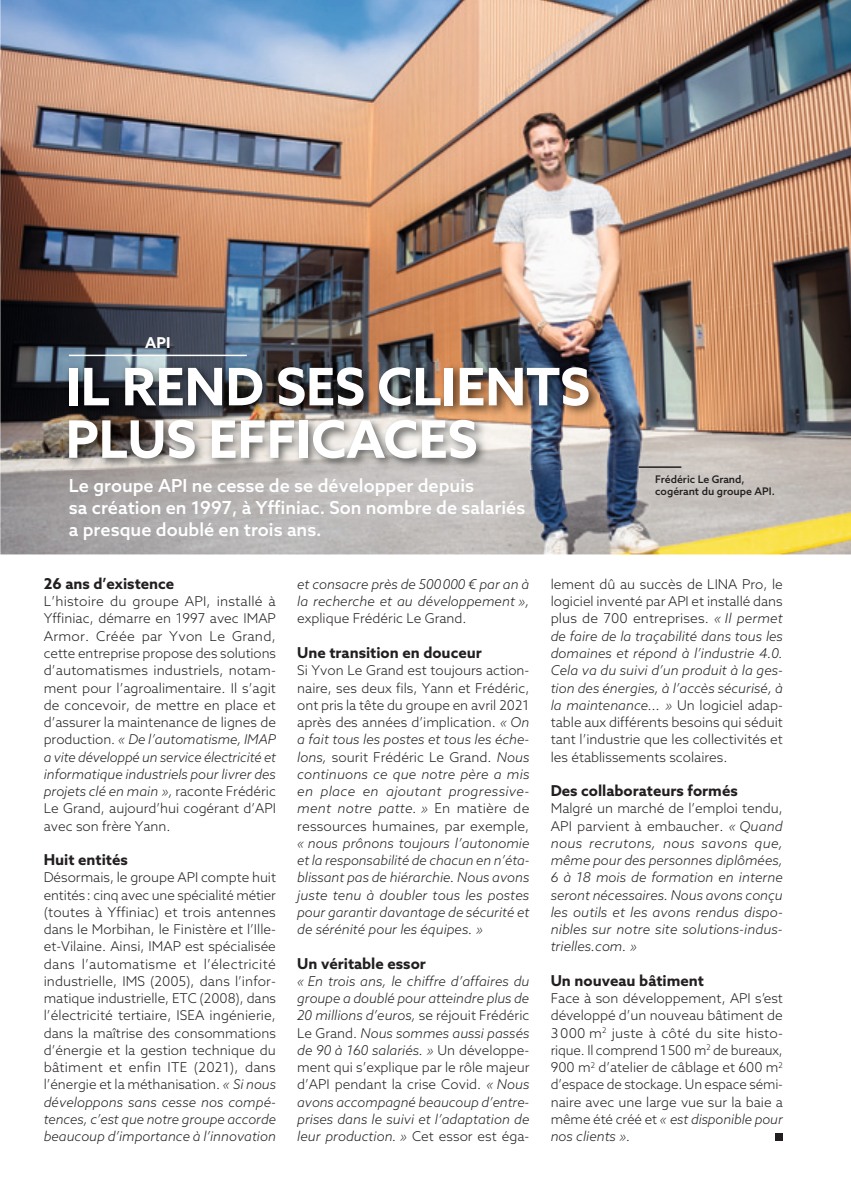
<style>
.page{position:relative;width:851px;height:1191px;background:#fff}
.page>*{position:absolute;margin:0;border:0;box-sizing:border-box;transform-origin:0 0}
.t1{font:700 51.75px/52.5px "Azo Sans";color:#fff}
.t2{font:500 18px/21.6px "Azo Sans";color:#fff}
.t3{font:700 15px "Azo Sans";color:#231f20}
.t4{font:700 15px "Azo Sans";color:#fff}
.t5{font:300 13.5px/17.2px "Azo Sans";color:#231f20;text-align:justify}
.t6{font:italic 300 13.5px/17.2px "Azo Sans";color:#231f20;text-align:justify}
.t7{font:500 10.5px/12.6px "Azo Sans";color:#231f20}
.s1{font-style:italic}
.s2{font-style:normal}
</style>
<div class="page">
<img style="left:0;top:0;width:850px;height:554px">
<hr style="left:638px;top:466px;width:43px;height:2px;background:#231f20">
<div style="left:775px;top:1133px;width:7px;height:8px;background:#231f20"></div>
<img style="left:64px;top:362px;width:535px;height:107px">
<hr style="left:69px;top:355px;width:178px;height:1px;background:#fff">
<p class="t4" style="left:145px;top:336px;width:27px">API</p>
<h1 class="t1" style="left:66px;top:364px;width:525px">IL REND SES CLIENTS<br>PLUS EFFICACES</h1>
<h2 class="t2" style="left:69px;top:476px;width:458px">Le groupe API ne cesse de se développer depuis<br>sa création en 1997, à Yffiniac. Son nombre de salariés a presque doublé en trois ans.</h2>
<p class="t7" style="left:655px;top:473px;width:121px">Frédéric Le Grand, cogérant du groupe API.</p>
<p class="t3" style="left:44px;top:577px;width:132px">26 ans d’existence</p>
<p class="t5" style="left:44px;top:594px;width:234px">L’histoire du groupe API, installé à Yffiniac, démarre en 1997 avec IMAP Armor. Créée par Yvon Le Grand, cette entreprise propose des solutions d’automatismes industriels, notam&shy;ment pour l’agroalimentaire. Il s’agit de concevoir, de mettre en place et d’assurer la maintenance de lignes de production. <span class="s1">« De l’automatisme, IMAP a vite développé un service électricité et informatique industriels pour livrer des projets clé en main »,</span> raconte Frédéric Le Grand, aujourd’hui cogérant d’API avec son frère Yann.</p>
<p class="t3" style="left:44px;top:853px;width:86px">Huit entités</p>
<p class="t5" style="left:44px;top:870px;width:234px">Désormais, le groupe API compte huit entités : cinq avec une spécialité métier (toutes à Yffiniac) et trois antennes dans le Morbihan, le Finistère et l’Ille&shy;et-Vilaine. Ainsi, IMAP est spécialisée dans l’automatisme et l’électricité industrielle, IMS (2005), dans l’infor&shy;matique industrielle, ETC (2008), dans l’électricité tertiaire, ISEA ingénierie, dans la maîtrise des consommations d’énergie et la gestion technique du bâtiment et enfin ITE (2021), dans l’énergie et la méthanisation. <span class="s1">« Si nous développons sans cesse nos compé&shy;tences, c’est que notre groupe accorde beaucoup d’importance à l’innovation</span></p>
<p class="t6" style="left:297px;top:576px;width:234px">et consacre près de 500 000 € par an à la recherche et au développement »,</p>
<p class="t5" style="left:297px;top:611px;width:171px">explique Frédéric Le Grand.</p>
<p class="t3" style="left:297px;top:646px;width:186px">Une transition en douceur</p>
<p class="t5" style="left:297px;top:663px;width:234px">Si Yvon Le Grand est toujours action&shy;naire, ses deux fils, Yann et Frédéric, ont pris la tête du groupe en avril 2021 après des années d’implication. <span class="s1">« On a fait tous les postes et tous les éche&shy;lons,</span> sourit Frédéric Le Grand. <span class="s1">Nous continuons ce que notre père a mis en place en ajoutant progressive&shy;ment notre patte. »</span> En matière de ressources humaines, par exemple,</p>
<p class="t6" style="left:297px;top:835px;width:234px">« nous prônons toujours l’autonomie et la responsabilité de chacun en n’éta&shy;blissant pas de hiérarchie. Nous avons juste tenu à doubler tous les postes pour garantir davantage de sécurité et de sérénité pour les équipes. »</p>
<p class="t3" style="left:297px;top:957px;width:130px">Un véritable essor</p>
<p class="t6" style="left:297px;top:973px;width:234px">« En trois ans, le chiffre d’affaires du groupe a doublé pour atteindre plus de 20 millions d’euros, <span class="s2">se réjouit Frédéric Le Grand.</span> Nous sommes aussi passés de 90 à 160 salariés. » <span class="s2">Un développe&shy;ment qui s’explique par le rôle majeur d’API pendant la crise Covid.</span> « Nous avons accompagné beaucoup d’entre&shy;prises dans le suivi et l’adaptation de leur production. » <span class="s2">Cet essor est éga-</span></p>
<p class="t5" style="left:550px;top:576px;width:234px">lement dû au succès de LINA Pro, le logiciel inventé par API et installé dans plus de 700 entreprises. <span class="s1">« Il permet de faire de la traçabilité dans tous les domaines et répond à l’industrie 4.0.<br>Cela va du suivi d’un produit à la ges&shy;tion des énergies, à l’accès sécurisé, à la maintenance... »</span> Un logiciel adap&shy;table aux différents besoins qui séduit tant l’industrie que les collectivités et les établissements scolaires.</p>
<p class="t3" style="left:550px;top:784px;width:189px">Des collaborateurs formés</p>
<p class="t6" style="left:550px;top:801px;width:234px"><span class="s2">Malgré un marché de l’emploi tendu, API parvient à embaucher.</span> « Quand nous recrutons, nous savons que, même pour des personnes diplômées, 6 à 18 mois de formation en interne seront nécessaires. Nous avons conçu les outils et les avons rendus dispo&shy;nibles sur notre site solutions-indus&shy;trielles.com. »</p>
<p class="t3" style="left:550px;top:974px;width:155px">Un nouveau bâtiment</p>
<p class="t5" style="left:550px;top:990px;width:234px">Face à son développement, API s’est développé d’un nouveau bâtiment de 3 000 m<sup>2</sup> juste à côté du site histo&shy;rique. Il comprend 1 500 m<sup>2</sup> de bureaux, 900 m<sup>2</sup> d’atelier de câblage et 600 m<sup>2 </sup>d’espace de stockage. Un espace sémi&shy;naire avec une large vue sur la baie a même été créé et <span class="s1">« est disponible pour nos clients ».</span></p>
</div>
